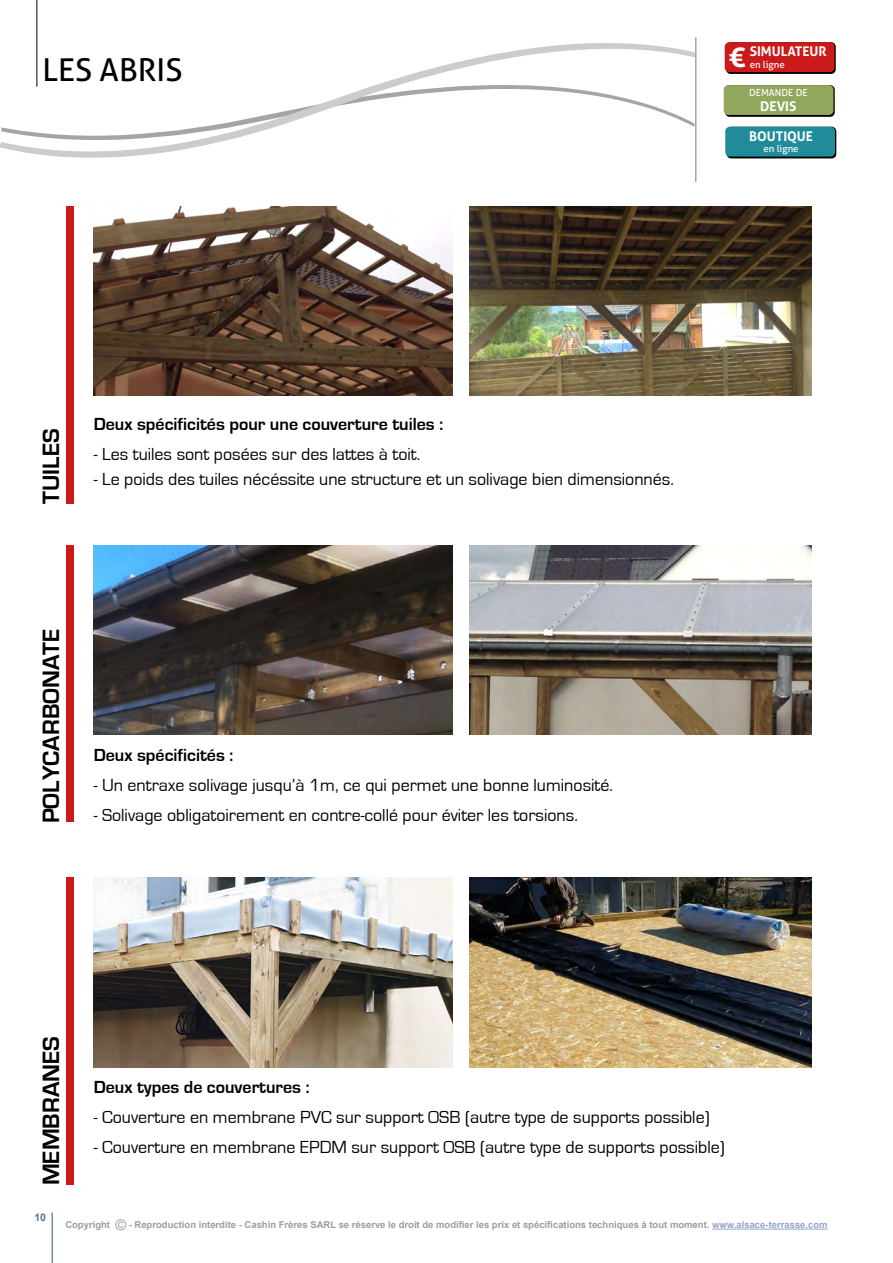
<style>
.page{position:relative;width:893px;height:1263px;background:#fff}
.page>*{position:absolute;margin:0;border:0;box-sizing:border-box;transform-origin:0 0}
.t1{font:31.5px "Aller";color:#000}
.t2{font:700 27.3px "Aller";color:#fff}
.t3{font:700 24.3px "Eurostile";color:#000}
.t4{font:18px "Eurostile";color:#000}
.t5{font:700 18px "Eurostile";color:#000}
.t6{font:700 13.35px "Aller";color:#fff}
.t7{font:700 10.5px "Arial";color:#587991}
.t8{font:9.6px "Aller";color:#fff}
.t9{font:700 9.45px "Arial";color:#9d9d9c}
.s1{font-weight:400;font-size:14.55px}
.s2{color:#95a4cd}
</style>
<div class="page">
<svg style="left:0;top:43px;width:695px;height:115px"></svg>
<hr style="left:695px;top:37px;width:1px;height:145px;background:#a6a5a5">
<hr style="left:36px;top:0;width:2px;height:87px;background:#575756">
<div style="left:67px;top:206px;width:7px;height:298px;background:#cd191a"></div>
<div style="left:67px;top:545px;width:7px;height:277px;background:#cd191a"></div>
<div style="left:67px;top:877px;width:7px;height:308px;background:#cd191a"></div>
<img style="left:469px;top:877px;width:342px;height:190px">
<img style="left:94px;top:877px;width:358px;height:190px">
<img style="left:469px;top:206px;width:342px;height:190px">
<img style="left:94px;top:206px;width:358px;height:190px">
<img style="left:469px;top:545px;width:342px;height:190px">
<img style="left:94px;top:545px;width:358px;height:190px">
<svg style="left:726px;top:42px;width:110px;height:32px"></svg>
<div style="left:725px;top:42px;width:109px;height:30px;background:#cc191a;border-radius:5px"></div>
<svg style="left:725px;top:85px;width:110px;height:32px"></svg>
<div style="left:724px;top:85px;width:109px;height:30px;background:#91a85c;border-radius:5px"></div>
<svg style="left:727px;top:127px;width:109px;height:31px"></svg>
<div style="left:725px;top:127px;width:110px;height:30px;background:#208c99;border-radius:5px"></div>
<hr style="left:51px;top:1213px;width:2px;height:50px;background:#7690a5">
<hr style="left:712px;top:1228px;width:116px;height:1px;background:#95a4cd">
<h1 class="t1" style="left:43px;top:50px;width:142px">LES ABRIS</h1>
<p class="t6" style="left:750px;top:43px;width:78px">SIMULATEUR</p>
<h2 class="t2" style="left:729px;top:40px;width:18px">€</h2>
<p class="t8" style="left:750px;top:58px;width:37px">en ligne</p>
<p class="t8" style="left:749px;top:87px;width:60px">DEMANDE DE</p>
<p class="t6" style="left:760px;top:98px;width:38px">DEVIS</p>
<p class="t6" style="left:749px;top:128px;width:65px">BOUTIQUE</p>
<p class="t8" style="left:763px;top:143px;width:37px">en ligne</p>
<h3 class="t3" style="left:38px;top:504px;width:77px;rotate:-90deg">TUILES</h3>
<p class="t5" style="left:94px;top:414px;width:351px">Deux spécificités pour une couverture tuiles :</p>
<p class="t4" style="left:94px;top:444px;width:328px">- Les tuiles sont posées sur des lattes à toit.</p>
<p class="t4" style="left:94px;top:470px;width:582px">- Le poids des tuiles nécéssite une structure et un solivage bien dimensionnés.</p>
<h3 class="t3" style="left:38px;top:823px;width:196px;rotate:-90deg">POLYCARBONATE</h3>
<p class="t5" style="left:94px;top:745px;width:141px">Deux spécificités :</p>
<p class="t4" style="left:94px;top:775px;width:521px">- Un entraxe solivage jusqu’à 1m, ce qui permet une bonne luminosité.</p>
<p class="t4" style="left:94px;top:805px;width:486px">- Solivage obligatoirement en contre-collé pour éviter les torsions.</p>
<h3 class="t3" style="left:38px;top:1185px;width:151px;rotate:-90deg">MEMBRANES</h3>
<p class="t5" style="left:94px;top:1077px;width:217px">Deux types de couvertures :</p>
<p class="t4" style="left:94px;top:1107px;width:617px">- Couverture en membrane PVC sur support OSB (autre type de supports possible)</p>
<p class="t4" style="left:94px;top:1137px;width:632px">- Couverture en membrane EPDM sur support OSB (autre type de supports possible)</p>
<p class="t7" style="left:34px;top:1210px;width:13px">10</p>
<p class="t9" style="left:65px;top:1218px;width:764px">Copyright <span class="s1">©</span> - Reproduction interdite - Cashin Frères SARL se réserve le droit de modifier les prix et spécifications techniques à tout moment. <span class="s2">www.alsace-terrasse.com</span></p>
</div>
